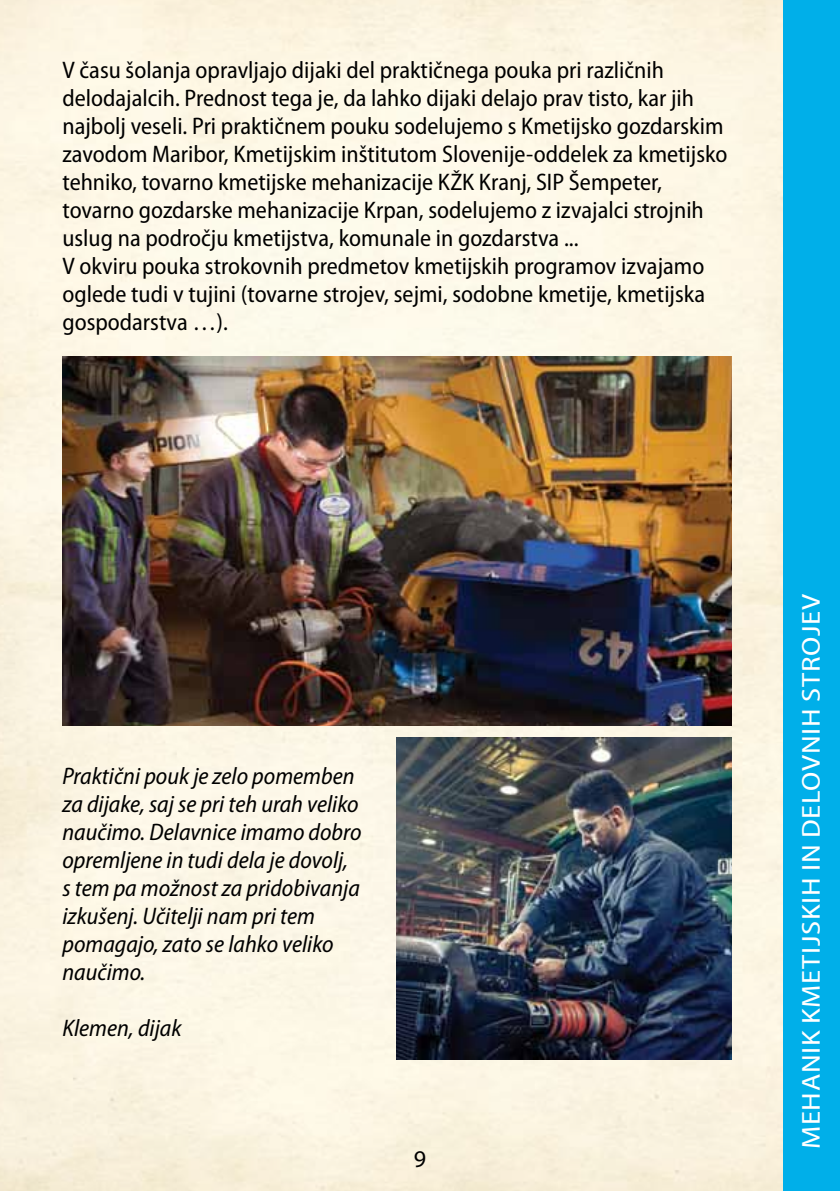
<style>
.page{position:relative;width:840px;height:1191px;background:#fff}
.page>*{position:absolute;margin:0;border:0;box-sizing:border-box;transform-origin:0 0}
.t1{font:semi-condensed 26px "Myriad Pro";color:#fff;scale:1.2 1}
.t2{font:semi-condensed 24px/28px "Myriad Pro";color:#000}
.t3{font:italic semi-condensed 24px/28px "Myriad Pro";color:#000}
.t4{font:24px "Myriad Pro";color:#000}
</style>
<div class="page">
<img style="left:0;top:0;width:782px;height:1191px">
<div style="left:782px;top:0;width:57px;height:1191px;background:#00afe9"></div>
<img style="left:62px;top:357px;width:668px;height:369px">
<img style="left:396px;top:737px;width:334px;height:323px">
<p class="t2" style="left:62px;top:56px;width:666px">V času šolanja opravljajo dijaki del praktičnega pouka pri različnih delodajalcih. Prednost tega je, da lahko dijaki delajo prav tisto, kar jih najbolj veseli. Pri praktičnem pouku sodelujemo s Kmetijsko gozdarskim zavodom Maribor, Kmetijskim inštitutom Slovenije-oddelek za kmetijsko tehniko, tovarno kmetijske mehanizacije KŽK Kranj, SIP Šempeter, tovarno gozdarske mehanizacije Krpan, sodelujemo z izvajalci strojnih uslug na področju kmetijstva, komunale in gozdarstva ...<br>V okviru pouka strokovnih predmetov kmetijskih programov izvajamo oglede tudi v tujini (tovarne strojev, sejmi, sodobne kmetije, kmetijska gospodarstva …).</p>
<p class="t3" style="left:62px;top:762px;width:300px">Praktični pouk je zelo pomemben za dijake, saj se pri teh urah veliko naučimo. Delavnice imamo dobro opremljene in tudi dela je dovolj, s tem pa možnost za pridobivanja izkušenj. Učitelji nam pri tem pomagajo, zato se lahko veliko naučimo.</p>
<p class="t3" style="left:62px;top:1014px;width:120px">Klemen, dijak</p>
<p class="t4" style="left:413px;top:1146px;width:14px">9</p>
<p class="t1" style="left:796px;top:1149px;width:462px;rotate:-90deg">mehanikkmetijskih in delovnih strojev</p>
</div>
